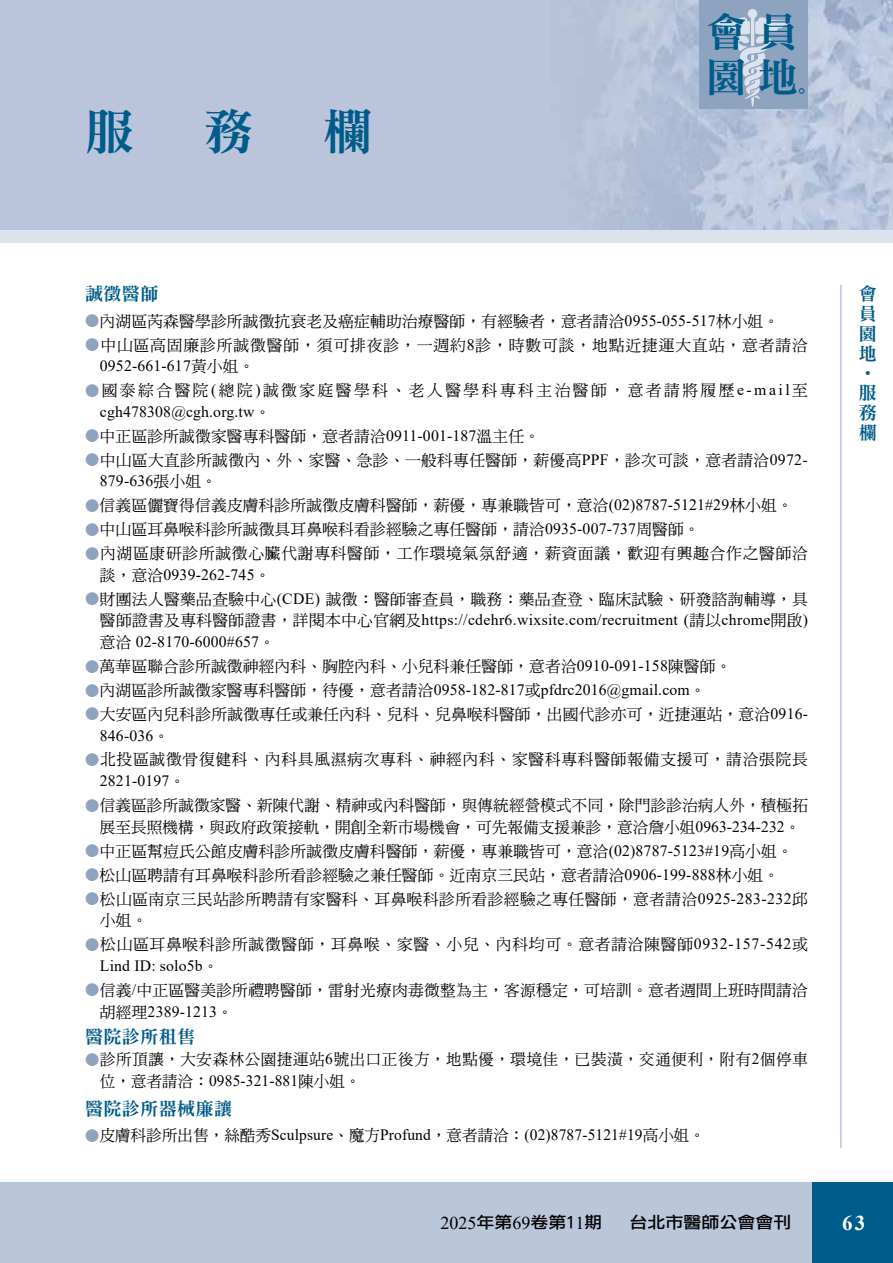
<style>
.page{position:relative;width:893px;height:1263px;background:#fff}
.page>*{position:absolute;margin:0;border:0;box-sizing:border-box;transform-origin:0 0}
.t1{font:48.45px "DFN Ming W9 WIN BF";color:#005c8a}
.t2{font:40.5px/45px "DFN Ming W9 WIN BF";color:#005c8a}
.t3{font:700 21px "Times New Roman";color:#fff}
.t4{font:18px/19.8px "DFN Ming W9 WIN BF";letter-spacing:.025em;color:#005c8a;text-align:justify}
.t5{font:18px "Times New Roman";color:#000}
.t6{font:16.2px "DF Li Hei Md WIN BF";color:#000;scale:1.11 1}
.t7{font:15.75px/21.8px "DF Ming W5 WIN BF";letter-spacing:.015em;color:#000;text-align:center}
.t8{font:15.75px/21.8px "Times New Roman";letter-spacing:.01em;color:#000}
.t9{font:15.75px "DF Ming W5 WIN BF";letter-spacing:.045em;color:#000}
.t10{font:15.75px "DF Ming W5 WIN BF";letter-spacing:.04em;color:#000}
.t11{font:15.75px "DF Ming W5 WIN BF";letter-spacing:.06em;color:#000}
.t12{font:15.75px "DF Ming W5 WIN BF";letter-spacing:.155em;color:#000}
.s1{font-size:14.25px;color:#8ea3c0}
.s2{font-family:"Times New Roman"}
.s3{font-family:"DF Ming W5 WIN BF"}
.s4{font-family:"DF Ming W5 WIN BF";font-size:14.25px;color:#8ea3c0}
.s5{font-family:"DF Li Hei Md WIN BF";font-size:16.2px}
</style>
<div class="page">
<div style="left:0;top:230px;width:893px;height:12px;background:#dde3ed"></div>
<div style="left:0;top:1182px;width:833px;height:81px;background:#bac6da"></div>
<div style="left:812px;top:1182px;width:81px;height:81px;background:#005c8a"></div>
<img style="left:1px;top:0;width:892px;height:230px">
<hr style="left:840px;top:285px;width:1px;height:863px;background:#afbdd3">
<div style="left:699px;top:0;width:109px;height:109px;background:#8ea3c0"></div>
<svg style="left:714px;top:9px;width:77px;height:97px"></svg>
<svg style="left:799px;top:88px;width:5px;height:6px"></svg>
<hr style="left:0;top:0;width:1px;height:230px;background:#bec9b4">
<h1 class="t1" style="left:85px;top:107px;width:289px">服　務　欄</h1>
<h2 class="t2" style="left:706px;top:9px;width:94px">會員園地</h2>
<p class="t4" style="left:85px;top:284px;width:75px">誠徵醫師</p>
<p class="t7" style="left:85px;top:310px;width:696px"><span class="s1">●</span>內湖區芮森醫學診所誠徵抗衰老及癌症輔助治療醫師，有經驗者，意者請洽<span class="s2">0955-055-517</span>林小姐。</p>
<p class="t11" style="left:85px;top:337px;width:724px"><span class="s1">●</span>中山區高固廉診所誠徵醫師，須可排夜診，一週約<span class="s2">8</span>診，時數可談，地點近捷運大直站，意者請洽</p>
<p class="t8" style="left:100px;top:355px;width:156px">0952-661-617<span class="s3">黃小姐。</span></p>
<p class="t12" style="left:85px;top:383px;width:724px"><span class="s1">●</span>國泰綜合醫院<span class="s2">(</span>總院<span class="s2">)</span>誠徵家庭醫學科、老人醫學科專科主治醫師，意者請將履歷<span class="s2">e-mail</span>至</p>
<p class="t8" style="left:100px;top:400px;width:172px">cgh478308@cgh.org.tw<span class="s3">。</span></p>
<p class="t7" style="left:85px;top:425px;width:456px"><span class="s1">●</span>中正區診所誠徵家醫專科醫師，意者請洽<span class="s2">0911-001-187</span>溫主任。</p>
<p class="t7" style="left:85px;top:449px;width:724px"><span class="s1">●</span>中山區大直診所誠徵內、外、家醫、急診、一般科專任醫師，薪優高<span class="s2">PPF</span>，診次可談，意者請洽<span class="s2">0972-</span></p>
<p class="t8" style="left:100px;top:470px;width:119px">879-636<span class="s3">張小姐。</span></p>
<p class="t7" style="left:85px;top:495px;width:709px"><span class="s1">●</span>信義區儷寶得信義皮膚科診所誠徵皮膚科醫師，薪優，專兼職皆可，意洽<span class="s2">(02)8787-5121#29</span>林小姐。</p>
<p class="t7" style="left:85px;top:519px;width:616px"><span class="s1">●</span>中山區耳鼻喉科診所誠徵具耳鼻喉科看診經驗之專任醫師，請洽<span class="s2">0935-007-737</span>周醫師。</p>
<p class="t9" style="left:85px;top:545px;width:724px"><span class="s1">●</span>內湖區康研診所誠徵心臟代謝專科醫師，工作環境氣氛舒適，薪資面議，歡迎有興趣合作之醫師洽</p>
<p class="t8" style="left:100px;top:563px;width:172px"><span class="s3">談，意洽</span>0939-262-745<span class="s3">。</span></p>
<p class="t7" style="left:85px;top:588px;width:724px"><span class="s1">●</span>財團法人醫藥品查驗中心<span class="s2">(CDE)</span> 誠徵：醫師審查員，職務：藥品查登、臨床試驗、研發諮詢輔導，具</p>
<p class="t8" style="left:100px;top:609px;width:710px"><span class="s3">醫師證書及專科醫師證書，詳閱本中心官網及</span>https://cdehr6.wixsite.com/recruitment (<span class="s3">請以</span>chrome<span class="s3">開啟</span>)<span class="s3">意洽</span> 02-8170-6000#657<span class="s3">。</span></p>
<p class="t7" style="left:85px;top:655px;width:648px"><span class="s1">●</span>萬華區聯合診所誠徵神經內科、胸腔內科、小兒科兼任醫師，意者洽<span class="s2">0910-091-158</span>陳醫師。</p>
<p class="t8" style="left:85px;top:678px;width:622px"><span class="s4">●</span><span class="s3">內湖區診所誠徵家醫專科醫師，待優，意者請洽</span>0958-182-817<span class="s3">或</span>pfdrc2016@gmail.com<span class="s3">。</span></p>
<p class="t7" style="left:85px;top:703px;width:725px"><span class="s1">●</span>大安區內兒科診所誠徵專任或兼任內科、兒科、兒鼻喉科醫師，出國代診亦可，近捷運站，意洽<span class="s2">0916-</span></p>
<p class="t8" style="left:100px;top:724px;width:71px">846-036<span class="s3">。</span></p>
<p class="t9" style="left:85px;top:752px;width:724px"><span class="s1">●</span>北投區誠徵骨復健科、內科具風濕病次專科、神經內科、家醫科專科醫師報備支援可，請洽張院長</p>
<p class="t8" style="left:100px;top:769px;width:87px">2821-0197<span class="s3">。</span></p>
<p class="t7" style="left:85px;top:794px;width:724px"><span class="s1">●</span>信義區診所誠徵家醫、新陳代謝、精神或內科醫師，與傳統經營模式不同，除門診診治病人外，積極拓展至長照機構，與政府政策接軌，開創全新市場機會，可先報備支援兼診，意洽詹小姐<span class="s2">0963-234-232</span>。</p>
<p class="t7" style="left:85px;top:840px;width:709px"><span class="s1">●</span>中正區幫痘氏公館皮膚科診所誠徵皮膚科醫師，薪優，專兼職皆可，意洽<span class="s2">(02)8787-5123#19</span>高小姐。</p>
<p class="t7" style="left:85px;top:864px;width:696px"><span class="s1">●</span>松山區聘請有耳鼻喉科診所看診經驗之兼任醫師。近南京三民站，意者請洽<span class="s2">0906-199-888</span>林小姐。</p>
<p class="t7" style="left:100px;top:888px;width:709px;text-align:left;text-indent:-15px"><span class="s1">●</span>松山區南京三民站診所聘請有家醫科、耳鼻喉科診所看診經驗之專任醫師，意者請洽<span class="s2">0925-283-232</span>邱小姐。</p>
<p class="t9" style="left:85px;top:936px;width:724px"><span class="s1">●</span>松山區耳鼻喉科診所誠徵醫師，耳鼻喉、家醫、小兒、內科均可。意者請洽陳醫師<span class="s2">0932-157-542</span>或</p>
<p class="t8" style="left:100px;top:954px;width:120px">Lind ID: solo5b<span class="s3">。</span></p>
<p class="t7" style="left:85px;top:979px;width:724px"><span class="s1">●</span>信義<span class="s2">/</span>中正區醫美診所禮聘醫師，雷射光療肉毒微整為主，客源穩定，可培訓。意者週間上班時間請洽</p>
<p class="t8" style="left:100px;top:1000px;width:135px"><span class="s3">胡經理</span>2389-1213<span class="s3">。</span></p>
<p class="t4" style="left:85px;top:1027px;width:112px">醫院診所租售</p>
<p class="t10" style="left:85px;top:1052px;width:724px"><span class="s1">●</span>診所頂讓，大安森林公園捷運站<span class="s2">6</span>號出口正後方，地點優，環境佳，已裝潢，交通便利，附有<span class="s2">2</span>個停車</p>
<p class="t8" style="left:100px;top:1069px;width:262px"><span class="s3">位，意者請洽：</span>0985-321-881<span class="s3">陳小姐。</span></p>
<p class="t4" style="left:85px;top:1098px;width:149px">醫院診所器械廉讓</p>
<p class="t8" style="left:85px;top:1123px;width:621px"><span class="s4">●</span><span class="s3">皮膚科診所出售，絲酷秀</span>Sculpsure<span class="s3">、魔方</span>Profund<span class="s3">，意者請洽：</span>(02)8787-5121#19<span class="s3">高小姐。</span></p>
<p class="t4" style="left:859px;top:284px;width:19px">會員園地</p>
<p class="t4" style="left:878px;top:364px;width:19px;rotate:90deg">•</p>
<p class="t4" style="left:859px;top:383px;width:19px">服務欄</p>
<p class="t5" style="left:440px;top:1210px;width:163px">2025<span class="s5">年第</span>69<span class="s5">卷第1</span>1<span class="s5">期</span></p>
<p class="t6" style="left:629px;top:1214px;width:147px">台北市醫師公會會刊</p>
<h3 class="t3" style="left:842px;top:1207px;width:25px">63</h3>
</div>
